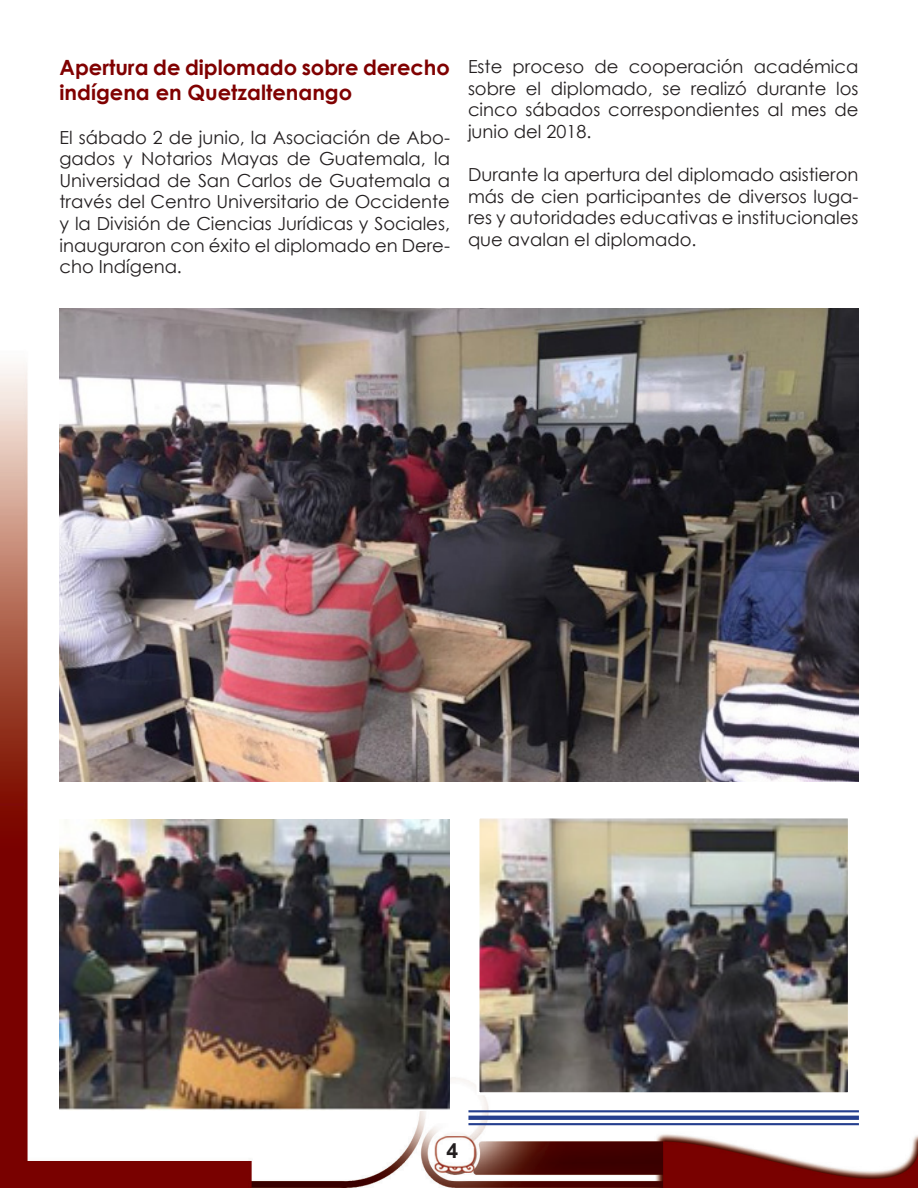
<style>
.page{position:relative;width:918px;height:1188px;background:#fff}
.page>*{position:absolute;margin:0;border:0;box-sizing:border-box;transform-origin:0 0}
.t1{font:700 21px/25.2px "Century Gothic";color:#800101}
.t2{font:700 21px "Arial";color:#231f20}
.t3{font:18px/21.6px "Century Gothic";color:#231f20;text-align:justify}
</style>
<div class="page">
<img style="left:0;top:308px;width:918px;height:880px">
<hr style="left:468px;top:1110px;width:391px;height:2px;background:#253f8e">
<svg style="left:468px;top:1116px;width:391px;height:4px;background:#2b4490"></svg>
<hr style="left:468px;top:1123px;width:391px;height:2px;background:#253f8e">
<img style="left:60px;top:309px;width:798px;height:472px">
<img style="left:60px;top:820px;width:390px;height:290px">
<img style="left:481px;top:819px;width:366px;height:272px">
<div style="left:477px;top:815px;width:374px;height:280px;border:3px solid #fff"></div>
<p class="t1" style="left:60px;top:54px;width:392px">Apertura de diplomado sobre derecho indígena en Quetzaltenango</p>
<p class="t3" style="left:60px;top:126px;width:392px">El sábado 2 de junio, la Asociación de Abo&shy;gados y Notarios Mayas de Guatemala, la Universidad de San Carlos de Guatemala a través del Centro Universitario de Occidente y la División de Ciencias Jurídicas y Sociales, inauguraron con éxito el diplomado en Dere&shy;cho Indígena.</p>
<p class="t3" style="left:468px;top:55px;width:392px">Este proceso de cooperación académica sobre el diplomado, se realizó durante los cinco sábados correspondientes al mes de junio del 2018.</p>
<p class="t3" style="left:468px;top:163px;width:392px">Durante la apertura del diplomado asistieron más de cien participantes de diversos luga&shy;res y autoridades educativas e institucionales que avalan el diplomado.</p>
<p class="t2" style="left:446px;top:1136px;width:13px">4</p>
</div>
